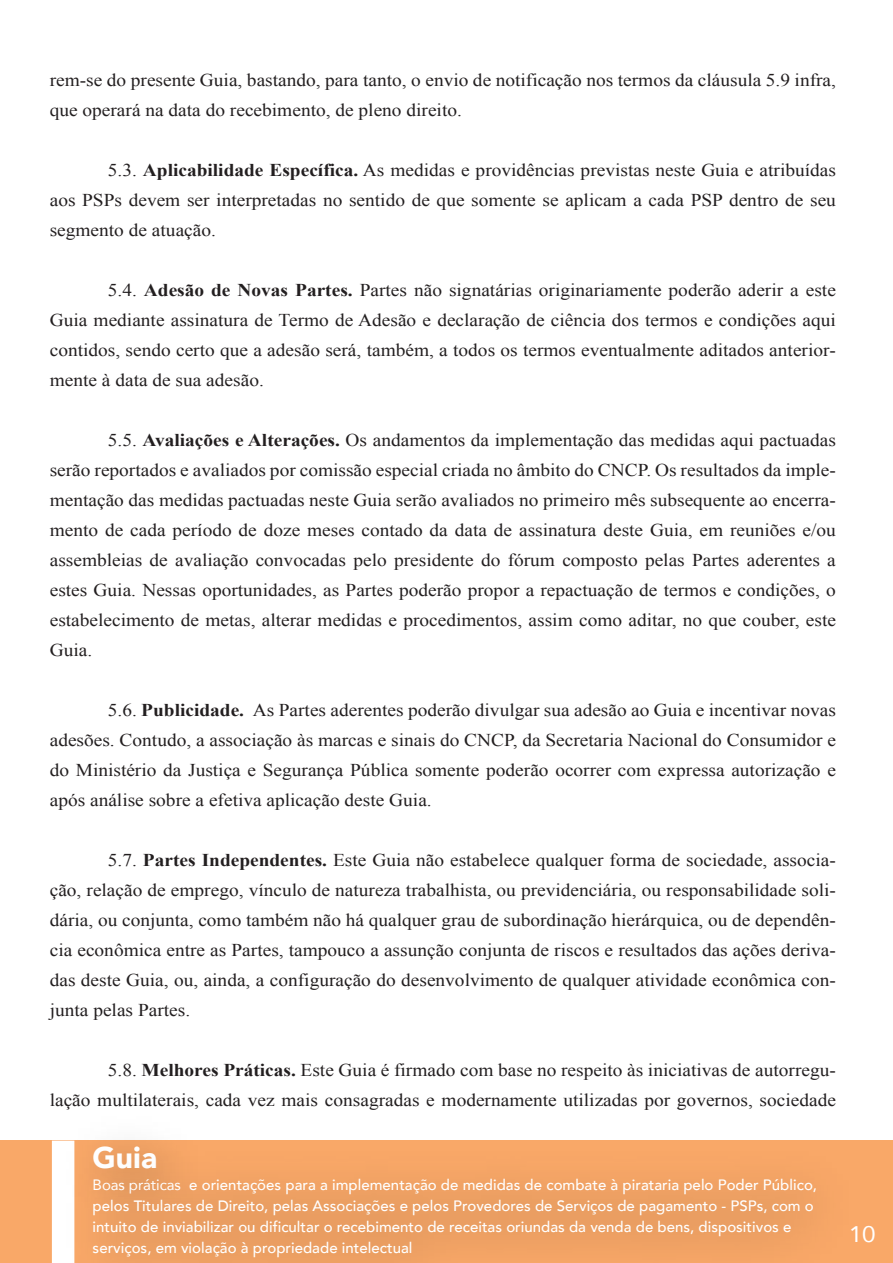
<style>
.page{position:relative;width:893px;height:1263px;background:#fff}
.page>*{position:absolute;margin:0;border:0;box-sizing:border-box;transform-origin:0 0}
.t1{font:900 30px "Avenir";color:#fff}
.t2{font:22.5px "Avenir";color:#fff;scale:1.08 1}
.t3{font:18px/30px "Times New Roman";color:#231f20;text-align:justify;scale:1.08 1}
.t4{font:500 15px/21px "Avenir";color:#fff}
.s1{font-weight:700}
.s2{font-weight:400}
</style>
<div class="page">
<div style="left:0;top:1140px;width:893px;height:123px;background:#f9a868"></div>
<img style="left:51px;top:1140px;width:749px;height:123px">
<p class="t3" style="left:50px;top:65px;width:730px">rem-se do presente Guia, bastando, para tanto, o envio de notificação nos termos da cláusula 5.9 infra, que operará na data do recebimento, de pleno direito.</p>
<p class="t3" style="left:50px;top:155px;width:729px;text-indent:58px">5.3. <span class="s1">Aplicabilidade Específica.</span> As medidas e providências previstas neste Guia e atribuídas aos PSPs devem ser interpretadas no sentido de que somente se aplicam a cada PSP dentro de seu segmento de atuação.</p>
<p class="t3" style="left:50px;top:275px;width:729px;text-indent:58px">5.4. <span class="s1">Adesão de Novas Partes.</span> Partes não signatárias originariamente poderão aderir a este Guia mediante assinatura de Termo de Adesão e declaração de ciência dos termos e condições aqui contidos, sendo certo que a adesão será, também, a todos os termos eventualmente aditados anterior&shy;mente à data de sua adesão.</p>
<p class="t3" style="left:50px;top:425px;width:730px;text-indent:58px">5.5. <span class="s1">Avaliações e Alterações.</span> Os andamentos da implementação das medidas aqui pactuadas serão reportados e avaliados por comissão especial criada no âmbito do CNCP. Os resultados da imple&shy;mentação das medidas pactuadas neste Guia serão avaliados no primeiro mês subsequente ao encerra&shy;mento de cada período de doze meses contado da data de assinatura deste Guia, em reuniões e/ou assembleias de avaliação convocadas pelo presidente do fórum composto pelas Partes aderentes a estes Guia. Nessas oportunidades, as Partes poderão propor a repactuação de termos e condições, o estabelecimento de metas, alterar medidas e procedimentos, assim como aditar, no que couber, este Guia.</p>
<p class="t3" style="left:50px;top:695px;width:729px;text-indent:58px">5.6. <span class="s1">Publicidade.</span> As Partes aderentes poderão divulgar sua adesão ao Guia e incentivar novas adesões. Contudo, a associação às marcas e sinais do CNCP, da Secretaria Nacional do Consumidor e do Ministério da Justiça e Segurança Pública somente poderão ocorrer com expressa autorização e após análise sobre a efetiva aplicação deste Guia.</p>
<p class="t3" style="left:50px;top:845px;width:729px;text-indent:58px">5.7. <span class="s1">Partes Independentes.</span> Este Guia não estabelece qualquer forma de sociedade, associa&shy;ção, relação de emprego, vínculo de natureza trabalhista, ou previdenciária, ou responsabilidade soli&shy;dária, ou conjunta, como também não há qualquer grau de subordinação hierárquica, ou de dependên&shy;cia econômica entre as Partes, tampouco a assunção conjunta de riscos e resultados das ações deriva&shy;das deste Guia, ou, ainda, a configuração do desenvolvimento de qualquer atividade econômica con&shy;junta pelas Partes.</p>
<p class="t3" style="left:50px;top:1055px;width:729px;text-align:right">5.8. <span class="s1">Melhores Práticas.</span> Este Guia é firmado com base no respeito às iniciativas de autorregu-<br>lação multilaterais, cada vez mais consagradas e modernamente utilizadas por governos, sociedade</p>
<h1 class="t1" style="left:93px;top:1132px;width:66px">Guia</h1>
<p class="t4" style="left:93px;top:1174px;width:726px"><span class="s2">Boas práticas</span> e orientações para a implementação de medidas de combate à pirataria pelo Poder Público, pelos Titulares de Direito, pelas Associações e pelos Provedores de Serviços de pagamento - PSPs, com o intuito de inviabilizar ou dificultar o recebimento de receitas oriundas da venda de bens, dispositivos e serviços, em violação à propriedade intelectual</p>
<p class="t2" style="left:849px;top:1216px;width:26px">10</p>
</div>
